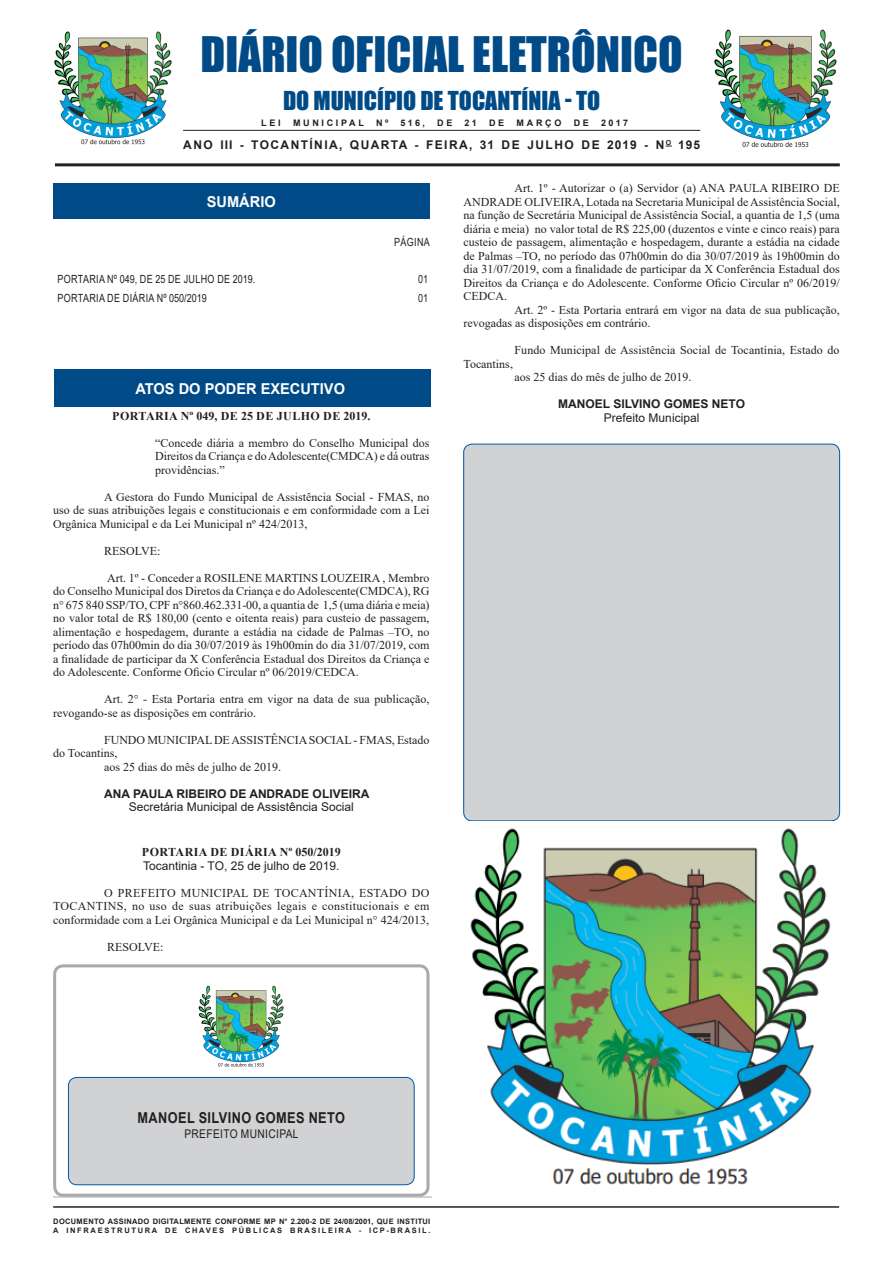
<style>
.page{position:relative;width:893px;height:1263px;background:#fff}
.page>*{position:absolute;margin:0;border:0;box-sizing:border-box;transform-origin:0 0}
.t1{font:45px "Impact";color:#004b87}
.t2{font:24px "Impact";color:#004b87}
.Chancela{font:700 15px "Arial";color:#fff}
.t3{font:700 15px "Arial";letter-spacing:.035em;color:#231f20;scale:.85 1}
.CORPO_DE_TEXTO{font:12px/13.5px "Times New Roman";color:#231f20;text-align:justify}
.EMENTA{font:12px/13.5px "Times New Roman";letter-spacing:-.01em;color:#231f20;text-align:justify}
.TITULOS{font:700 12px "Times New Roman";letter-spacing:.035em;color:#231f20}
.CARGO{font:12px "Arial";color:#231f20}
.CORPO_DE_TEXTO-2{font:700 12px "Arial";letter-spacing:.12em;color:#231f20}
.CORPO_DE_TEXTO-3{font:700 12px "Arial";color:#231f20}
.CIDADE{font:12px "Arial";color:#231f20}
.NOME{font:700 12px "Arial";color:#231f20}
.CARGO-2{font:12px "Arial";letter-spacing:.035em;color:#231f20;scale:.85 1}
.Sumario{font:11.25px "Arial";letter-spacing:.035em;color:#231f20;scale:.8 1}
.t4{font:700 9px "Arial";letter-spacing:.3em;color:#231f20}
.t5{font:700 7.5px "Arial";letter-spacing:.04em;color:#231f20}
.t6{font:700 7.5px "Arial";letter-spacing:.225em;color:#231f20}
</style>
<div class="page">
<hr style="left:53px;top:1206px;width:786px;height:2px;background:#231f20">
<hr style="left:55px;top:163px;width:785px;height:3px;background:#231f20">
<img style="left:54px;top:31px;width:118px;height:114px">
<hr style="left:183px;top:130px;width:517px;height:1px;background:#231f20">
<div style="left:53px;top:184px;width:376px;height:35px;background:#004b87"></div>
<hr style="left:53px;top:1197px;width:379px;height:1px;background:#d1d2d4">
<img style="left:714px;top:29px;width:123px;height:119px">
<div style="left:54px;top:369px;width:376px;height:37px;background:#004b87"></div>
<div style="left:53px;top:964px;width:376px;height:233px;border:3px solid #a8a9ad;border-radius:9px"></div>
<div style="left:68px;top:1077px;width:346px;height:108px;background:#d1d2d4;border-radius:9px"></div>
<div style="left:68px;top:1077px;width:346px;height:108px;border:1px solid #0057a8;border-radius:9px"></div>
<img style="left:198px;top:985px;width:86px;height:82px">
<div style="left:464px;top:444px;width:376px;height:377px;background:#d1d2d4;border-radius:9px"></div>
<div style="left:463px;top:444px;width:377px;height:377px;border:1px solid #0057a8;border-radius:9px"></div>
<img style="left:470px;top:828px;width:361px;height:357px">
<p class="t1" style="left:201px;top:20px;width:483px">DIÁRIO OFICIAL ELETRÔNICO</p>
<p class="t2" style="left:283px;top:82px;width:319px">DO MUNICÍPIO DE TOCANTÍNIA - TO</p>
<p class="t4" style="left:261px;top:116px;width:21px">LEI</p>
<p class="t4" style="left:293px;top:116px;width:72px">MUNICIPAL</p>
<p class="t4" style="left:376px;top:116px;width:14px">N º</p>
<p class="t4" style="left:400px;top:116px;width:26px">516,</p>
<p class="t4" style="left:437px;top:116px;width:17px">D E</p>
<p class="t4" style="left:465px;top:116px;width:14px">2 1</p>
<p class="t4" style="left:489px;top:116px;width:17px">D E</p>
<p class="t4" style="left:517px;top:116px;width:46px">MARÇO</p>
<p class="t4" style="left:574px;top:116px;width:17px">D E</p>
<p class="t4" style="left:601px;top:116px;width:29px">2017</p>
<p class="CORPO_DE_TEXTO-2" style="left:183px;top:137px;width:518px">ANO III - TOCANTÍNIA, QUARTA - FEIRA, 31 DE JULHO DE 2019 - N<sup>O</sup> 195</p>
<p class="Chancela" style="left:207px;top:191px;width:70px">SUMÁRIO</p>
<p class="Sumario" style="left:394px;top:234px;width:46px">PÁGINA</p>
<p class="Sumario" style="left:58px;top:272px;width:249px">PORTARIA Nº 049, DE 25 DE JULHO DE 2019.</p>
<p class="Sumario" style="left:418px;top:272px;width:14px">01</p>
<p class="Sumario" style="left:58px;top:291px;width:188px">PORTARIA DE DIÁRIA Nº 050/2019</p>
<p class="Sumario" style="left:418px;top:291px;width:14px">01</p>
<p class="Chancela" style="left:136px;top:378px;width:211px">ATOS DO PODER EXECUTIVO</p>
<p class="TITULOS" style="left:112px;top:407px;width:260px">PORTARIA Nº 049, DE 25 DE JULHO DE 2019.</p>
<p class="EMENTA" style="left:155px;top:435px;width:276px">“Concede diária a membro do Conselho Municipal dos Direitos da Criança e do Adolescente(CMDCA) e dá outras providências.”</p>
<p class="CORPO_DE_TEXTO" style="left:53px;top:489px;width:378px;text-indent:51px">A Gestora do Fundo Municipal de Assistência Social - FMAS, no uso de suas atribuições legais e constitucionais e em conformidade com a Lei Orgânica Municipal e da Lei Municipal nº 424/2013,</p>
<p class="CORPO_DE_TEXTO" style="left:104px;top:543px;width:58px">RESOLVE:</p>
<p class="CORPO_DE_TEXTO" style="left:53px;top:570px;width:378px;text-indent:54px">Art. 1º - Conceder a ROSILENE MARTINS LOUZEIRA , Membro do Conselho Municipal dos Diretos da Criança e do Adolescente(CMDCA), RG n° 675 840 SSP/TO, CPF n°860.462.331-00, a quantia de 1,5 (uma diária e meia) no valor total de R$ 180,00 (cento e oitenta reais) para custeio de passagem, alimentação e hospedagem, durante a estádia na cidade de Palmas –TO, no período das 07h00min do dia 30/07/2019 às 19h00min do dia 31/07/2019, com a finalidade de participar da X Conferência Estadual dos Direitos da Criança e do Adolescente. Conforme Oficio Circular nº 06/2019/CEDCA.</p>
<p class="CORPO_DE_TEXTO" style="left:53px;top:692px;width:378px;text-indent:51px">Art. 2° - Esta Portaria entra em vigor na data de sua publicação, revogando-se as disposições em contrário.</p>
<p class="CORPO_DE_TEXTO" style="left:53px;top:732px;width:378px;text-indent:51px">FUNDO MUNICIPAL DE ASSISTÊNCIA SOCIAL - FMAS, Estado do Tocantins,</p>
<p class="CORPO_DE_TEXTO" style="left:104px;top:759px;width:178px">aos 25 dias do mês de julho de 2019.</p>
<p class="CORPO_DE_TEXTO-3" style="left:104px;top:785px;width:267px">ANA PAULA RIBEIRO DE ANDRADE OLIVEIRA</p>
<p class="CARGO" style="left:129px;top:799px;width:226px">Secretária Municipal de Assistência Social</p>
<p class="TITULOS" style="left:142px;top:844px;width:200px">PORTARIA DE DIÁRIA Nº 050/2019</p>
<p class="CIDADE" style="left:143px;top:857px;width:198px">Tocantinia - TO, 25 de julho de 2019.</p>
<p class="CORPO_DE_TEXTO" style="left:53px;top:886px;width:378px;text-indent:51px">O PREFEITO MUNICIPAL DE TOCANTÍNIA, ESTADO DO TOCANTINS, no uso de suas atribuições legais e constitucionais e em conformidade com a Lei Orgânica Municipal e da Lei Municipal n° 424/2013,</p>
<p class="CORPO_DE_TEXTO" style="left:107px;top:940px;width:58px">RESOLVE:</p>
<p class="CORPO_DE_TEXTO" style="left:463px;top:181px;width:378px;text-indent:51px">Art. 1º - Autorizar o (a) Servidor (a) ANA PAULA RIBEIRO DE ANDRADE OLIVEIRA, Lotada na Secretaria Municipal de Assistência Social, na função de Secretária Municipal de Assistência Social, a quantia de 1,5 (uma diária e meia) no valor total de R$ 225,00 (duzentos e vinte e cinco reais) para custeio de passagem, alimentação e hospedagem, durante a estádia na cidade de Palmas –TO, no período das 07h00min do dia 30/07/2019 às 19h00min do dia 31/07/2019, com a finalidade de participar da X Conferência Estadual dos Direitos da Criança e do Adolescente. Conforme Oficio Circular nº 06/2019/ CEDCA.</p>
<p class="CORPO_DE_TEXTO" style="left:463px;top:302px;width:378px;text-indent:51px">Art. 2º - Esta Portaria entrará em vigor na data de sua publicação, revogadas as disposições em contrário.</p>
<p class="CORPO_DE_TEXTO" style="left:514px;top:343px;width:327px">Fundo Municipal de Assistência Social de Tocantínia, Estado do</p>
<p class="CORPO_DE_TEXTO" style="left:463px;top:356px;width:51px">Tocantins,</p>
<p class="CORPO_DE_TEXTO" style="left:514px;top:370px;width:178px">aos 25 dias do mês de julho de 2019.</p>
<p class="NOME" style="left:558px;top:395px;width:188px">MANOEL SILVINO GOMES NETO</p>
<p class="CARGO" style="left:604px;top:409px;width:97px">Prefeito Municipal</p>
<p class="t3" style="left:137px;top:1107px;width:246px">MANOEL SILVINO GOMES NETO</p>
<p class="CARGO-2" style="left:184px;top:1126px;width:136px">PREFEITO MUNICIPAL</p>
<p class="t5" style="left:53px;top:1216px;width:379px">DOCUMENTO ASSINADO DIGITALMENTE CONFORME MP N° 2.200-2 DE 24/08/2001, QUE INSTITUI</p>
<p class="t6" style="left:53px;top:1225px;width:379px">A INFRAESTRUTURA DE CHAVES PÚBLICAS BRASILEIRA - ICP-BRASIL.</p>
</div>
